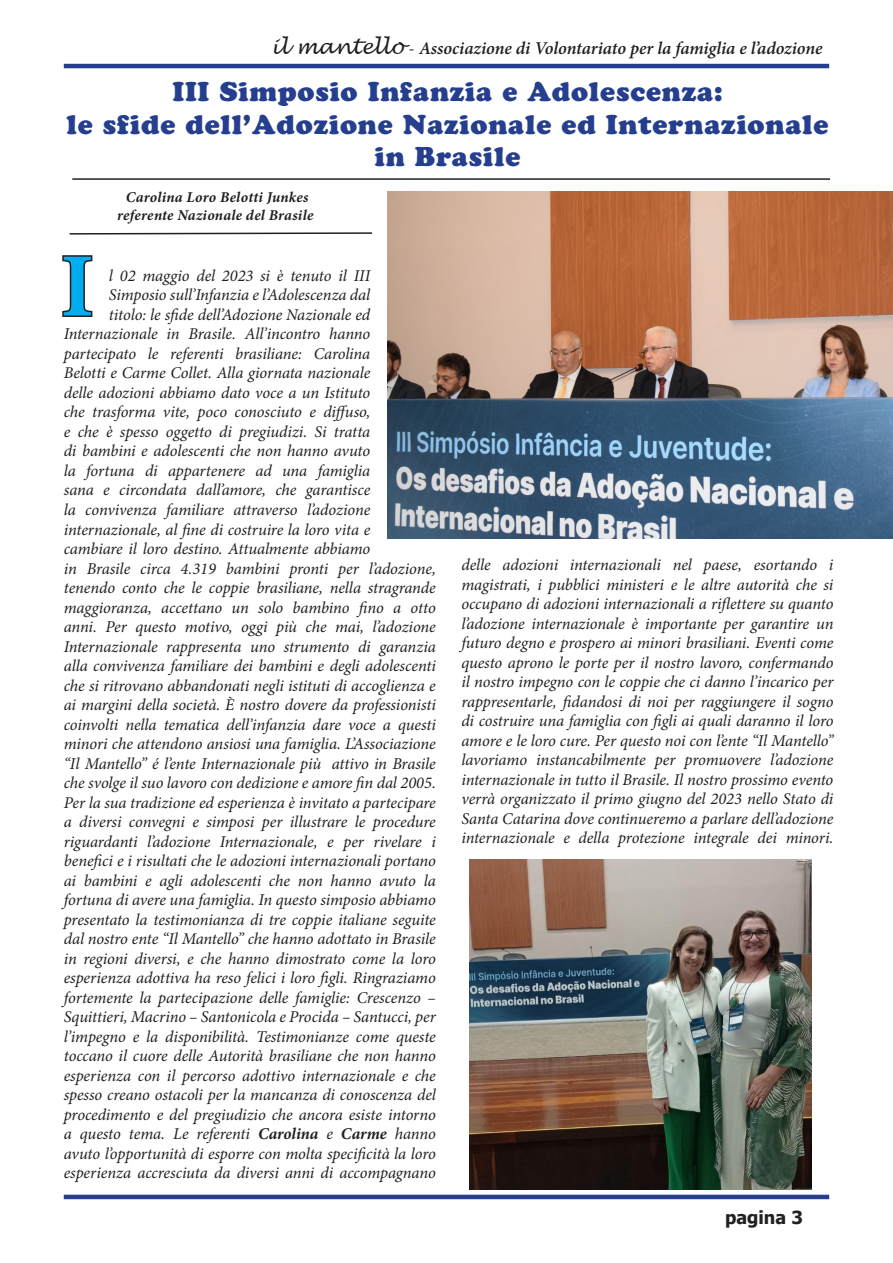
<style>
.page{position:relative;width:893px;height:1263px;background:#fff}
.page>*{position:absolute;margin:0;border:0;box-sizing:border-box;transform-origin:0 0}
.stile_corpo_testo{font:700 90.45px "Minion Pro";color:#00aeef}
.t1{font:27px/32.4px "Cooper Black Std";letter-spacing:.03em;color:#253f8e;text-align:center}
.t2{font:italic 600 18px "Minion Pro";letter-spacing:-.005em;color:#231f20}
.t3{font:700 18px "Tahoma";color:#231f20}
.stile_corpo_testo-2{font:italic 16.5px/19.5px "Minion Pro";letter-spacing:-.01em;color:#231f20;text-align:justify}
.t4{font:italic 700 15px "Minion Pro";letter-spacing:.015em;color:#231f20}
.s1{font-family:"Lucida Handwriting";font-weight:400;font-size:21px}
.s2{font-weight:400;font-style:normal}
.s3{font-weight:700}
</style>
<div class="page">
<hr style="left:64px;top:64px;width:765px;height:4px;background:#253f8e">
<hr style="left:64px;top:1195px;width:765px;height:4px;background:#253f8e">
<img style="left:387px;top:191px;width:506px;height:348px">
<img style="left:470px;top:859px;width:341px;height:330px">
<svg style="left:62px;top:255px;width:31px;height:62px"></svg>
<hr style="left:72px;top:178px;width:758px;height:2px;background:#231f20">
<svg style="left:69px;top:232px;width:304px;height:3px"></svg>
<p class="t2" style="left:271px;top:36px;width:553px"><span class="s1">il mantello</span> <span class="s2">-</span> Associazione di Volontariato per la famiglia e l’adozione</p>
<p class="t1" style="left:173px;top:76px;width:552px">III Simposio Infanzia e Adolescenza:</p>
<p class="t1" style="left:67px;top:108px;width:763px">le sfide dell’Adozione Nazionale ed Internazionale in Brasile</p>
<p class="t4" style="left:126px;top:186px;width:184px">Carolina Loro Belotti Junkes</p>
<p class="t4" style="left:117px;top:204px;width:198px">referente Nazionale del Brasile</p>
<p class="stile_corpo_testo" style="left:60px;top:223px;width:36px">I</p>
<p class="stile_corpo_testo-2" style="left:109px;top:266px;width:263px">l 02 maggio del 2023 si è tenuto il III</p>
<p class="stile_corpo_testo-2" style="left:109px;top:285px;width:263px">Simposio sull’Infanzia e l’Adolescenza dal</p>
<p class="stile_corpo_testo-2" style="left:109px;top:305px;width:263px">titolo: le sfide dell’Adozione Nazionale ed</p>
<p class="stile_corpo_testo-2" style="left:64px;top:324px;width:308px">Internazionale in Brasile. All’incontro hanno</p>
<p class="stile_corpo_testo-2" style="left:64px;top:344px;width:308px">partecipato le referenti brasiliane: Carolina</p>
<p class="stile_corpo_testo-2" style="left:64px;top:363px;width:308px">Belotti e Carme Collet. Alla giornata nazionale</p>
<p class="stile_corpo_testo-2" style="left:64px;top:383px;width:308px">delle adozioni abbiamo dato voce a un Istituto</p>
<p class="stile_corpo_testo-2" style="left:64px;top:402px;width:308px">che trasforma vite, poco conosciuto e diffuso,</p>
<p class="stile_corpo_testo-2" style="left:64px;top:422px;width:308px">e che è spesso oggetto di pregiudizi. Si tratta</p>
<p class="stile_corpo_testo-2" style="left:64px;top:441px;width:308px">di bambini e adolescenti che non hanno avuto</p>
<p class="stile_corpo_testo-2" style="left:64px;top:461px;width:308px">la fortuna di appartenere ad una famiglia</p>
<p class="stile_corpo_testo-2" style="left:64px;top:480px;width:308px">sana e circondata dall’amore, che garantisce</p>
<p class="stile_corpo_testo-2" style="left:64px;top:500px;width:308px">la convivenza familiare attraverso l’adozione</p>
<p class="stile_corpo_testo-2" style="left:64px;top:519px;width:308px">internazionale, al fine di costruire la loro vita e</p>
<p class="stile_corpo_testo-2" style="left:64px;top:539px;width:308px">cambiare il loro destino. Attualmente abbiamo</p>
<p class="stile_corpo_testo-2" style="left:64px;top:558px;width:374px">in Brasile circa 4.319 bambini pronti per l’adozione,</p>
<p class="stile_corpo_testo-2" style="left:64px;top:578px;width:374px">tenendo conto che le coppie brasiliane, nella stragrande</p>
<p class="stile_corpo_testo-2" style="left:64px;top:597px;width:374px">maggioranza, accettano un solo bambino fino a otto</p>
<p class="stile_corpo_testo-2" style="left:64px;top:617px;width:374px">anni. Per questo motivo, oggi più che mai, l’adozione</p>
<p class="stile_corpo_testo-2" style="left:64px;top:636px;width:374px">Internazionale rappresenta uno strumento di garanzia</p>
<p class="stile_corpo_testo-2" style="left:64px;top:656px;width:374px">alla convivenza familiare dei bambini e degli adolescenti</p>
<p class="stile_corpo_testo-2" style="left:64px;top:675px;width:373px">che si ritrovano abbandonati negli istituti di accoglienza e</p>
<p class="stile_corpo_testo-2" style="left:64px;top:695px;width:374px">ai margini della società. È nostro dovere da professionisti</p>
<p class="stile_corpo_testo-2" style="left:64px;top:714px;width:374px">coinvolti nella tematica dell’infanzia dare voce a questi</p>
<p class="stile_corpo_testo-2" style="left:64px;top:734px;width:374px">minori che attendono ansiosi una famiglia. L’Associazione</p>
<p class="stile_corpo_testo-2" style="left:64px;top:753px;width:374px">“Il Mantello” é l’ente Internazionale più attivo in Brasile</p>
<p class="stile_corpo_testo-2" style="left:64px;top:773px;width:374px">che svolge il suo lavoro con dedizione e amore fin dal 2005.</p>
<p class="stile_corpo_testo-2" style="left:64px;top:792px;width:374px">Per la sua tradizione ed esperienza è invitato a partecipare</p>
<p class="stile_corpo_testo-2" style="left:64px;top:812px;width:374px">a diversi convegni e simposi per illustrare le procedure</p>
<p class="stile_corpo_testo-2" style="left:64px;top:831px;width:374px">riguardanti l’adozione Internazionale, e per rivelare i</p>
<p class="stile_corpo_testo-2" style="left:64px;top:851px;width:374px">benefici e i risultati che le adozioni internazionali portano</p>
<p class="stile_corpo_testo-2" style="left:64px;top:870px;width:373px">ai bambini e agli adolescenti che non hanno avuto la</p>
<p class="stile_corpo_testo-2" style="left:64px;top:890px;width:373px">fortuna di avere una famiglia. In questo simposio abbiamo</p>
<p class="stile_corpo_testo-2" style="left:64px;top:909px;width:374px">presentato la testimonianza di tre coppie italiane seguite</p>
<p class="stile_corpo_testo-2" style="left:64px;top:929px;width:374px">dal nostro ente “Il Mantello” che hanno adottato in Brasile</p>
<p class="stile_corpo_testo-2" style="left:64px;top:948px;width:374px">in regioni diversi, e che hanno dimostrato come la loro</p>
<p class="stile_corpo_testo-2" style="left:64px;top:968px;width:374px">esperienza adottiva ha reso felici i loro figli. Ringraziamo</p>
<p class="stile_corpo_testo-2" style="left:64px;top:987px;width:374px">fortemente la partecipazione delle famiglie: Crescenzo –</p>
<p class="stile_corpo_testo-2" style="left:64px;top:1007px;width:374px">Squittieri, Macrino – Santonicola e Procida – Santucci, per</p>
<p class="stile_corpo_testo-2" style="left:64px;top:1026px;width:374px">l’impegno e la disponibilità. Testimonianze come queste</p>
<p class="stile_corpo_testo-2" style="left:64px;top:1046px;width:374px">toccano il cuore delle Autorità brasiliane che non hanno</p>
<p class="stile_corpo_testo-2" style="left:64px;top:1065px;width:374px">esperienza con il percorso adottivo internazionale e che</p>
<p class="stile_corpo_testo-2" style="left:64px;top:1085px;width:374px">spesso creano ostacoli per la mancanza di conoscenza del</p>
<p class="stile_corpo_testo-2" style="left:64px;top:1104px;width:374px">procedimento e del pregiudizio che ancora esiste intorno</p>
<p class="stile_corpo_testo-2" style="left:64px;top:1124px;width:374px">a questo tema. Le referenti <span class="s3">Carolina</span> e <span class="s3">Carme</span> hanno</p>
<p class="stile_corpo_testo-2" style="left:64px;top:1143px;width:374px">avuto l’opportunità di esporre con molta specificità la loro</p>
<p class="stile_corpo_testo-2" style="left:64px;top:1163px;width:374px">esperienza accresciuta da diversi anni di accompagnano</p>
<p class="stile_corpo_testo-2" style="left:461px;top:555px;width:374px">delle adozioni internazionali nel paese, esortando i magistrati, i pubblici ministeri e le altre autorità che si occupano di adozioni internazionali a riflettere su quanto l’adozione internazionale è importante per garantire un futuro degno e prospero ai minori brasiliani. Eventi come questo aprono le porte per il nostro lavoro, confermando il nostro impegno con le coppie che ci danno l’incarico per rappresentarle, fidandosi di noi per raggiungere il sogno di costruire una famiglia con figli ai quali daranno il loro amore e le loro cure. Per questo noi con l’ente “Il Mantello” lavoriamo instancabilmente per promuovere l’adozione internazionale in tutto il Brasile. Il nostro prossimo evento verrà organizzato il primo giugno del 2023 nello Stato di Santa Catarina dove continueremo a parlare dell’adozione internazionale e della protezione integrale dei minori.</p>
<p class="t3" style="left:725px;top:1205px;width:79px">pagina 3</p>
</div>
